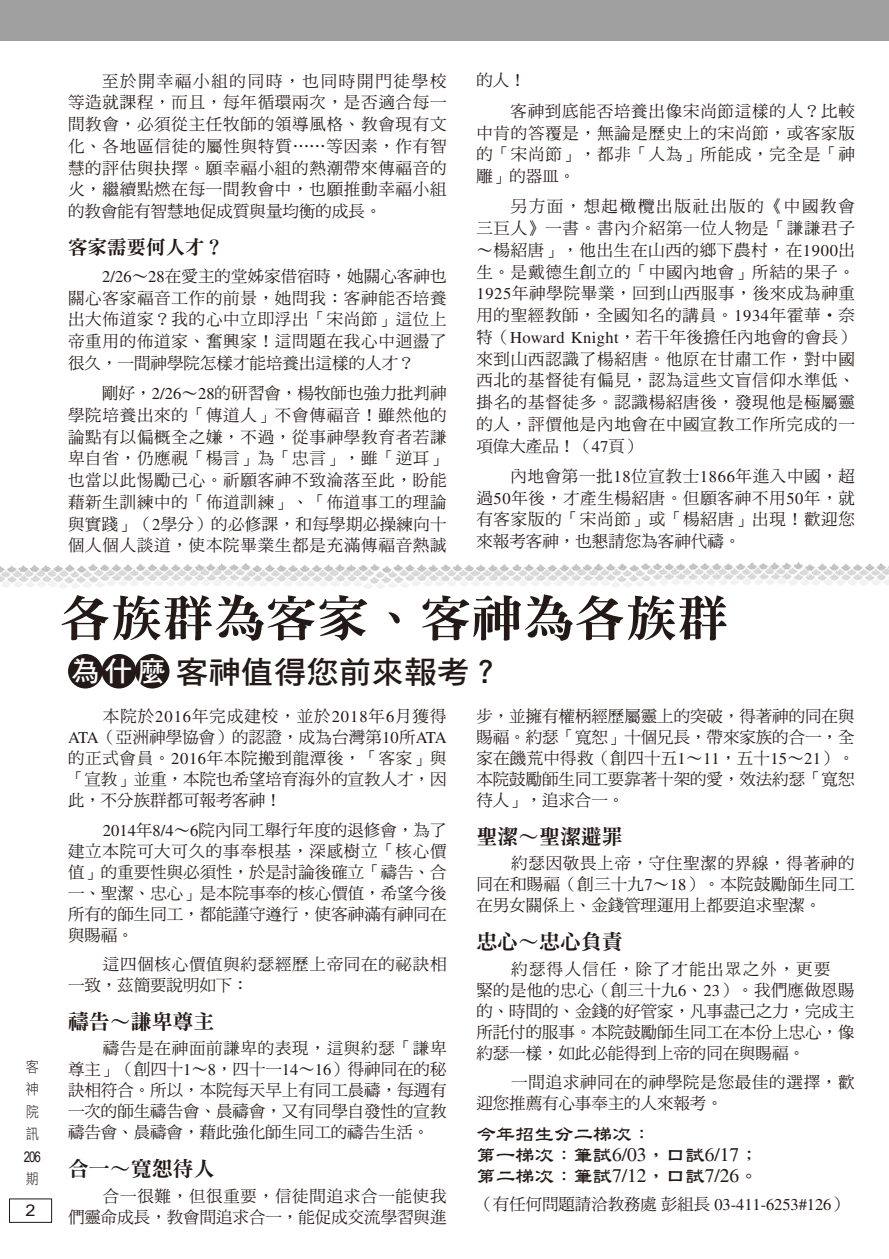
<style>
.page{position:relative;width:889px;height:1259px;background:#fff}
.page>*{position:absolute;margin:0;border:0;box-sizing:border-box;transform-origin:0 0}
.t1{font:49.35px "DF Ming Std W9";color:#231916;scale:1.04 1}
.t2{font:31.35px "DF Hei Std W7";color:#231916;scale:1.04 1}
.t3{font:21px "DF Ming Std W9";letter-spacing:-.005em;color:#231916}
.t4{font:19.5px/21px "DF Li Shu W7 HK BF";letter-spacing:-.005em;color:#231916}
.t5{font:19.5px "DF Ming Std W9";color:#231916}
.t6{font:16.5px/21.8px "DF Ming Std W5";letter-spacing:.015em;color:#231916;text-align:justify}
.t7{font:16.5px/21px "DF Ming Std W5";letter-spacing:-.005em;color:#231916;text-align:right}
.t8{font:16.5px/30.3px "DF Ming Std W5";letter-spacing:.045em;color:#231916}
.t9{font:16.5px/21px "DF Ming Std W5";letter-spacing:.04em;color:#231916}
.t10{font:16.2px "Arial";color:#231916;scale:1.11 1}
.t11{font:14.85px/22.5px "DF Li Hei Std W3";color:#231916;text-align:justify;scale:.89 1}
.t12{font:14.85px "Arial";color:#231916;scale:.78 1}
.s1{font-family:"Times LT Std"}
.s2{font-size:27.9px;color:#fff}
.s3{font-family:"DF Ming Std W5"}
.s4{font-family:"Times"}
</style>
<div class="page">
<img style="left:0;top:561px;width:889px;height:27px">
<div style="left:9px;top:1198px;width:43px;height:24px;border:1px solid #231916"></div>
<div style="left:0;top:0;width:889px;height:41px;background:#a0a0a1"></div>
<div style="left:102px;top:654px;width:34px;height:34px;background:#231916;border-radius:50%"></div>
<div style="left:68px;top:654px;width:35px;height:34px;background:#231916;border-radius:50%"></div>
<div style="left:135px;top:654px;width:34px;height:34px;background:#231916;border-radius:50%"></div>
<p class="t11" style="left:26px;top:1055px;width:16px">客神院訊</p>
<p class="t12" style="left:24px;top:1146px;width:23px">206</p>
<p class="t11" style="left:26px;top:1167px;width:16px">期</p>
<p class="t10" style="left:26px;top:1198px;width:11px">2</p>
<p class="t6" style="left:68px;top:69px;width:380px;text-indent:34px">至於開幸福小組的同時，也同時開門徒學校等造就課程，而且，每年循環兩次，是否適合每一間教會，必須從主任牧師的領導風格、教會現有文化、各地區信徒的屬性與特質⋯⋯等因素，作有智慧的評估與抉擇。願幸福小組的熱潮帶來傳福音的火，繼續點燃在每一間教會中，也願推動幸福小組的教會能有智慧地促成質與量均衡的成長。</p>
<p class="t5" style="left:68px;top:237px;width:158px">客家需要何人才？</p>
<p class="t6" style="left:68px;top:265px;width:380px;text-indent:34px"><span class="s1">2/26</span>∼<span class="s1">28</span>在愛主的堂姊家借宿時，她關心客神也關心客家福音工作的前景，她問我：客神能否培養出大佈道家？我的心中立即浮出「宋尚節」這位上帝重用的佈道家、奮興家！這問題在我心中迴盪了很久，一間神學院怎樣才能培養出這樣的人才？</p>
<p class="t6" style="left:68px;top:382px;width:380px;text-indent:34px">剛好，<span class="s1">2/26</span>∼<span class="s1">28</span>的研習會，楊牧師也強力批判神學院培養出來的「傳道人」不會傳福音！雖然他的論點有以偏概全之嫌，不過，從事神學教育者若謙卑自省，仍應視「楊言」為「忠言」，雖「逆耳」也當以此惕勵己心。祈願客神不致淪落至此，盼能藉新生訓練中的「佈道訓練」、「佈道事工的理論與實踐」（<span class="s1">2</span>學分）的必修課，和每學期必操練向十個人個人談道，使本院畢業生都是充滿傳福音熱誠</p>
<p class="t8" style="left:510px;top:65px;width:346px;text-indent:-34px">的人！<br>客神到底能否培養出像宋尚節這樣的人？比較</p>
<p class="t6" style="left:476px;top:121px;width:380px">中肯的答覆是，無論是歷史上的宋尚節，或客家版的「宋尚節」，都非「人為」所能成，完全是「神雕」的器皿。</p>
<p class="t6" style="left:476px;top:195px;width:380px;text-indent:34px">另方面，想起橄欖出版社出版的《中國教會三巨人》一書。書內介紹第一位人物是「謙謙君子∼楊紹唐」，他出生在山西的鄉下農村，在<span class="s1">1900</span>出生。是戴德生創立的「中國內地會」所結的果子。<span class="s1">1925</span>年神學院畢業，回到山西服事，後來成為神重用的聖經教師，全國知名的講員。<span class="s1">1934</span>年霍華‧奈特（<span class="s1">Howard Knight</span>，若干年後擔任內地會的會長）來到山西認識了楊紹唐。他原在甘肅工作，對中國西北的基督徒有偏見，認為這些文盲信仰水準低、掛名的基督徒多。認識楊紹唐後，發現他是極屬靈的人，評價他是內地會在中國宣教工作所完成的一項偉大產品！（<span class="s1">47</span>頁）</p>
<p class="t6" style="left:476px;top:465px;width:380px;text-indent:34px">內地會第一批<span class="s1">18</span>位宣教士<span class="s1">1866</span>年進入中國，超過<span class="s1">50</span>年後，才產生楊紹唐。但願客神不用<span class="s1">50</span>年，就有客家版的「宋尚節」或「楊紹唐」出現！歡迎您來報考客神，也懇請您為客神代禱。</p>
<h1 class="t1" style="left:60px;top:591px;width:645px">各族群為客家、客神為各族群</h1>
<h2 class="t2" style="left:71px;top:655px;width:416px"><span class="s2">為什麼</span>客神值得您前來報考？</h2>
<p class="t6" style="left:68px;top:705px;width:380px;line-height:21px;text-indent:35px">本院於<span class="s1">2016</span>年完成建校，並於<span class="s1">2018</span>年<span class="s1">6</span>月獲得<span class="s1">ATA</span>（亞洲神學協會）的認證，成為台灣第<span class="s1">10</span>所<span class="s1">ATA</span>的正式會員。<span class="s1">2016</span>年本院搬到龍潭後，「客家」與「宣教」並重，本院也希望培育海外的宣教人才，因此，不分族群都可報考客神！</p>
<p class="t6" style="left:68px;top:819px;width:380px;line-height:21px;text-indent:35px"><span class="s1">2014</span>年<span class="s1">8/4</span>∼<span class="s1">6</span>院內同工舉行年度的退修會，為了建立本院可大可久的事奉根基，深感樹立「核心價值」的重要性與必須性，於是討論後確立「禱告、合一、聖潔、忠心」是本院事奉的核心價值，希望今後所有的師生同工，都能謹守遵行，使客神滿有神同在與賜福。</p>
<p class="t8" style="left:68px;top:953px;width:380px;line-height:21px;text-indent:35px">這四個核心價值與約瑟經歷上帝同在的祕訣相一致，茲簡要說明如下：</p>
<p class="t3" style="left:68px;top:1009px;width:148px">禱告<span class="s3">∼</span>謙卑尊主</p>
<p class="t6" style="left:68px;top:1037px;width:380px;line-height:21px;text-indent:35px">禱告是在神面前謙卑的表現，這與約瑟「謙卑尊主」（創四十<span class="s1">1</span>∼<span class="s1">8</span>，四十一<span class="s1">14</span>∼<span class="s1">16</span>）得神同在的秘訣相符合。所以，本院每天早上有同工晨禱，每週有一次的師生禱告會、晨禱會，又有同學自發性的宣教禱告會、晨禱會，藉此強化師生同工的禱告生活。</p>
<p class="t3" style="left:68px;top:1157px;width:148px">合一<span class="s3">∼</span>寬恕待人</p>
<p class="t7" style="left:68px;top:1185px;width:380px">合一很難，但很重要，信徒間追求合一能使我<br>們靈命成長，教會間追求合一，能促成交流學習與進</p>
<p class="t6" style="left:476px;top:705px;width:380px;line-height:21px">步，並擁有權柄經歷屬靈上的突破，得著神的同在與賜福。約瑟「寬恕」十個兄長，帶來家族的合一，全家在饑荒中得救（創四十五<span class="s1">1</span>∼<span class="s1">11</span>，五十<span class="s1">15</span>∼<span class="s1">21</span>）。本院鼓勵師生同工要靠著十架的愛，效法約瑟「寬恕待人」，追求合一。</p>
<p class="t3" style="left:476px;top:824px;width:148px">聖潔<span class="s3">∼</span>聖潔避罪</p>
<p class="t6" style="left:476px;top:852px;width:380px;line-height:21px;text-indent:35px">約瑟因敬畏上帝，守住聖潔的界線，得著神的同在和賜福（創三十九<span class="s1">7</span>∼<span class="s1">18</span>）。本院鼓勵師生同工在男女關係上、金錢管理運用上都要追求聖潔。</p>
<p class="t3" style="left:476px;top:930px;width:148px">忠心<span class="s3">∼</span>忠心負責</p>
<p class="t7" style="left:476px;top:958px;width:380px;text-align:left;text-indent:35px">約瑟得人信任，除了才能出眾之外，更要<br>緊的是他的忠心（創三十九<span class="s1">6</span>、<span class="s1">23</span>）。我們應做恩賜的、時間的、金錢的好管家，凡事盡己之力，完成主所託付的服事。本院鼓勵師生同工在本份上忠心，像約瑟一樣，如此必能得到上帝的同在與賜福。</p>
<p class="t9" style="left:476px;top:1071px;width:380px;text-indent:35px">一間追求神同在的神學院是您最佳的選擇，歡迎您推薦有心事奉主的人來報考。</p>
<p class="t4" style="left:476px;top:1123px;width:284px">今年招生分二梯次：<br>第一梯次：筆試<span class="s4">6/03</span>，口試<span class="s4">6/17</span>；第二梯次：筆試<span class="s4">7/12</span>，口試<span class="s4">7/26</span>。</p>
<p class="t7" style="left:476px;top:1193px;width:373px">（有任何問題請洽教務處彭組長 <span class="s1">03-411-6253#126</span>）</p>
</div>
